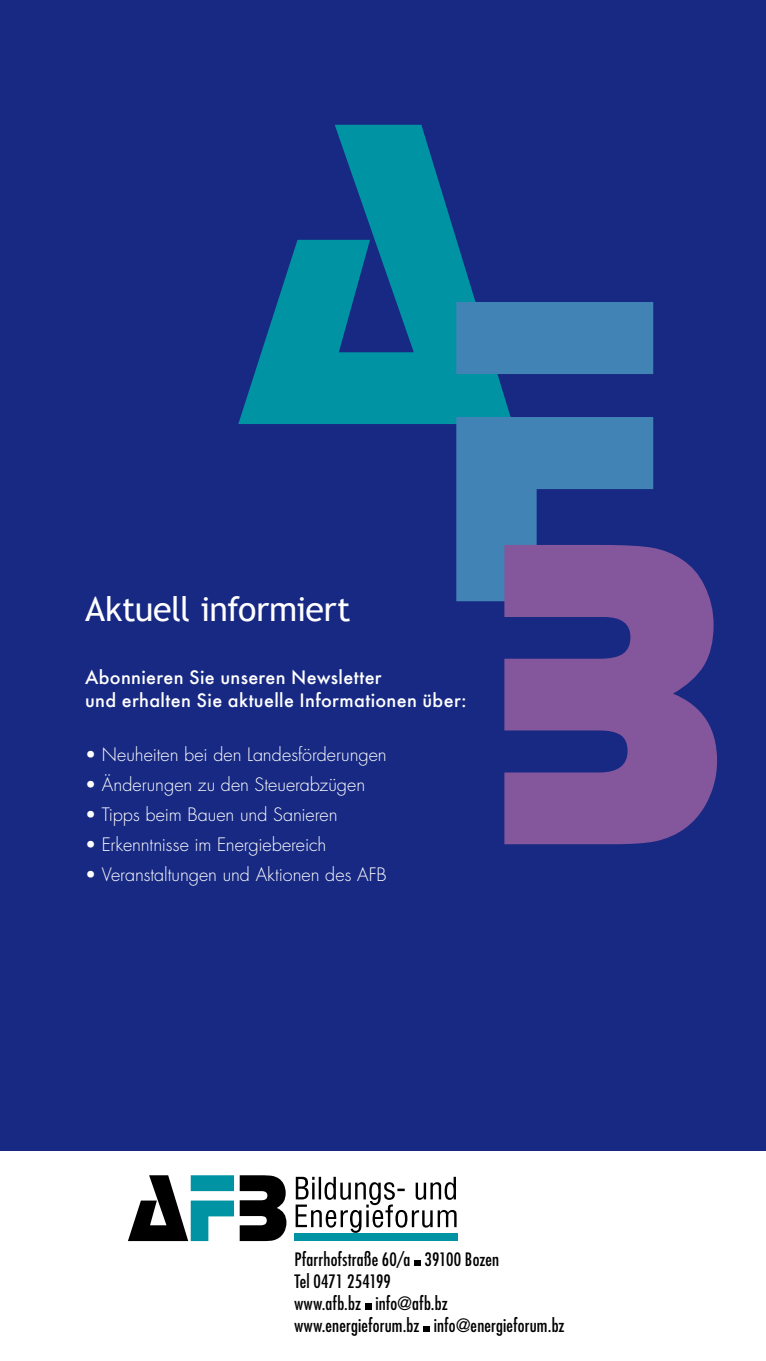
<style>
.page{position:relative;width:766px;height:1361px;background:#fff}
.page>*{position:absolute;margin:0;border:0;box-sizing:border-box;transform-origin:0 0}
.t1{font:34px "Trebuchet MS";letter-spacing:-.02em;color:#fff}
.t2{font:300 18px "Futura";color:#fff}
.t3{font:condensed 18px/22px "Futura";letter-spacing:.01em;color:#000}
.t4{font:500 18px/23px "Futura";letter-spacing:.02em;color:#fff}
</style>
<div class="page">
<div style="left:0;top:0;width:765px;height:1361px;background:#172983"></div>
<div style="left:0;top:1151px;width:765px;height:210px;background:#fff"></div>
<svg style="left:414px;top:1260px;width:6px;height:6px"></svg>
<svg style="left:365px;top:1304px;width:6px;height:6px"></svg>
<svg style="left:423px;top:1326px;width:6px;height:6px"></svg>
<svg style="left:238px;top:125px;width:238px;height:299px;fill:#0093a4"></svg>
<svg style="left:456px;top:302px;width:197px;height:299px;fill:#4283b6"></svg>
<svg style="left:504px;top:545px;width:212px;height:299px;fill:#84569b"></svg>
<div style="left:294px;top:1233px;width:164px;height:8px;background:#0093a4"></div>
<svg style="left:295px;top:1176px;width:161px;height:57px"></svg>
<svg style="left:128px;top:1175px;width:158px;height:66px"></svg>
<h1 class="t1" style="left:85px;top:588px;width:267px">Aktuell informiert</h1>
<p class="t4" style="left:85px;top:665px;width:383px">Abonnieren Sie unseren Newsletter<br>und erhalten Sie aktuelle Informationen über:</p>
<p class="t2" style="left:85px;top:743px;width:303px">• Neuheiten bei den Landesförderungen</p>
<p class="t2" style="left:85px;top:773px;width:281px">• Änderungen zu den Steuerabzügen</p>
<p class="t2" style="left:85px;top:803px;width:254px">• Tipps beim Bauen und Sanieren</p>
<p class="t2" style="left:85px;top:833px;width:243px">• Erkenntnisse im Energiebereich</p>
<p class="t2" style="left:85px;top:863px;width:303px">• Veranstaltungen und Aktionen des AFB</p>
<p class="t3" style="left:294px;top:1248px;width:272px">Pfarrhofstraße 60/a 39100 Bozen<br>Tel 0471 254199<br>www.afb.bz info@afb.bz www.energieforum.bz info@energieforum.bz</p>
</div>
